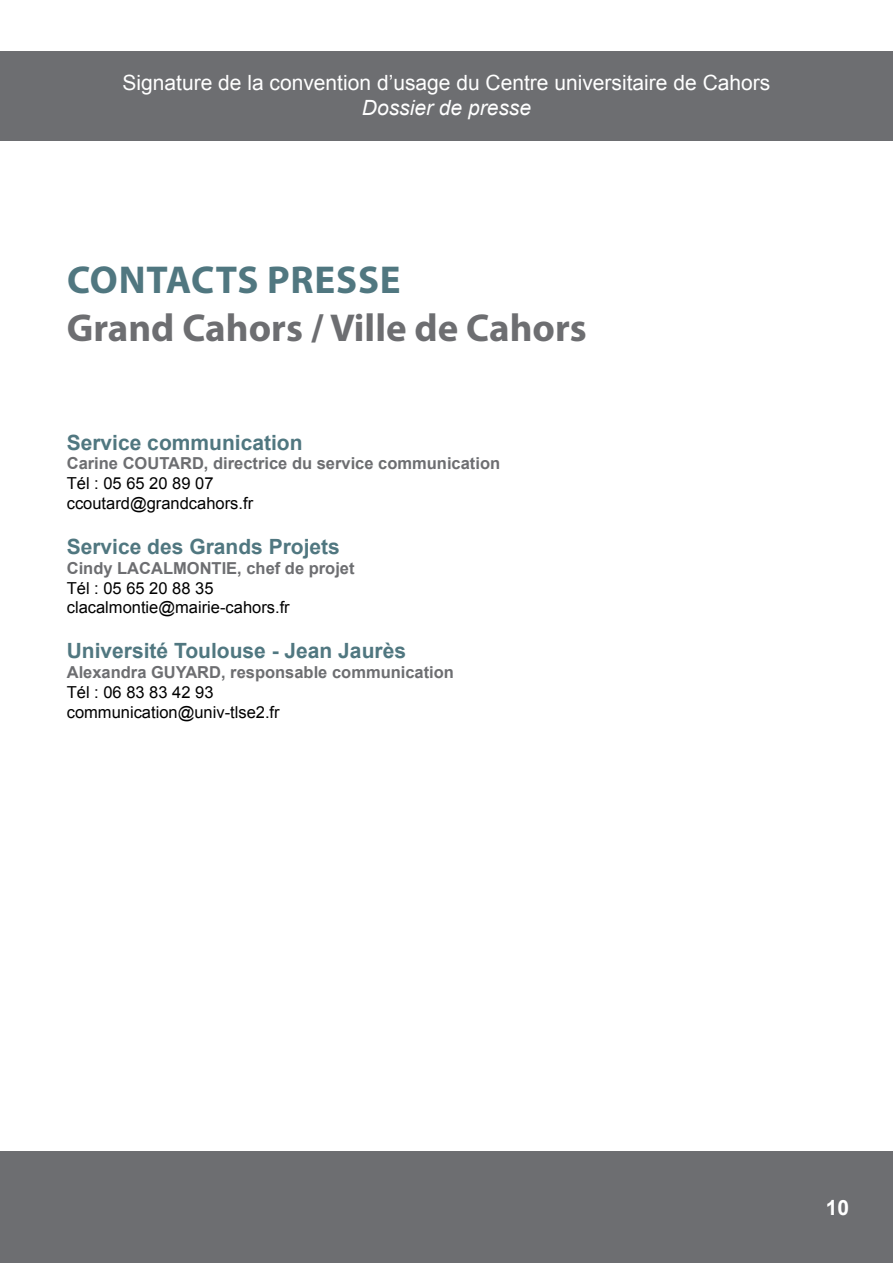
<style>
.page{position:relative;width:893px;height:1263px;background:#fff}
.page>*{position:absolute;margin:0;border:0;box-sizing:border-box;transform-origin:0 0}
.t1{font:700 39px "Myriad Pro";color:#6d6e71}
.t2{font:700 39px "Myriad Pro";letter-spacing:.015em;color:#507780}
.t3{font:700 21px "Arial";color:#507780}
.t4{font:21px "Arial";color:#fff}
.t5{font:italic 21px "Arial";color:#fff}
.t6{font:700 21px "Arial";color:#fff}
.t7{font:16.5px/19.8px "Arial";color:#000}
.t8{font:700 16.5px "Arial";color:#6d6e71}
</style>
<div class="page">
<div style="left:0;top:1152px;width:893px;height:111px;background:#6d6e71"></div>
<div style="left:0;top:51px;width:893px;height:89px;background:#6d6e71"></div>
<p class="t4" style="left:123px;top:69px;width:649px">Signature de la convention d’usage du Centre universitaire de Cahors</p>
<p class="t5" style="left:362px;top:94px;width:171px">Dossier de presse</p>
<h1 class="t2" style="left:67px;top:254px;width:246px">Contacts presse</h1>
<h1 class="t1" style="left:67px;top:302px;width:521px">Grand Cahors / Ville de Cahors</h1>
<p class="t3" style="left:67px;top:428px;width:237px">Service communication</p>
<p class="t8" style="left:67px;top:453px;width:435px">Carine COUTARD, directrice du service communication</p>
<p class="t7" style="left:67px;top:474px;width:188px">Tél : 05 65 20 89 07 ccoutard@grandcahors.fr</p>
<p class="t3" style="left:67px;top:533px;width:275px">Service des Grands Projets</p>
<p class="t8" style="left:67px;top:557px;width:289px">Cindy LACALMONTIE, chef de projet</p>
<p class="t7" style="left:67px;top:578px;width:225px">Tél : 05 65 20 88 35 clacalmontie@mairie-cahors.fr</p>
<p class="t3" style="left:67px;top:637px;width:341px">Université Toulouse - Jean Jaurès</p>
<p class="t8" style="left:67px;top:661px;width:389px">Alexandra GUYARD, responsable communication</p>
<p class="t7" style="left:67px;top:682px;width:214px">Tél : 06 83 83 42 93 communication@univ-tlse2.fr</p>
<p class="t6" style="left:826px;top:1193px;width:25px">10</p>
</div>
